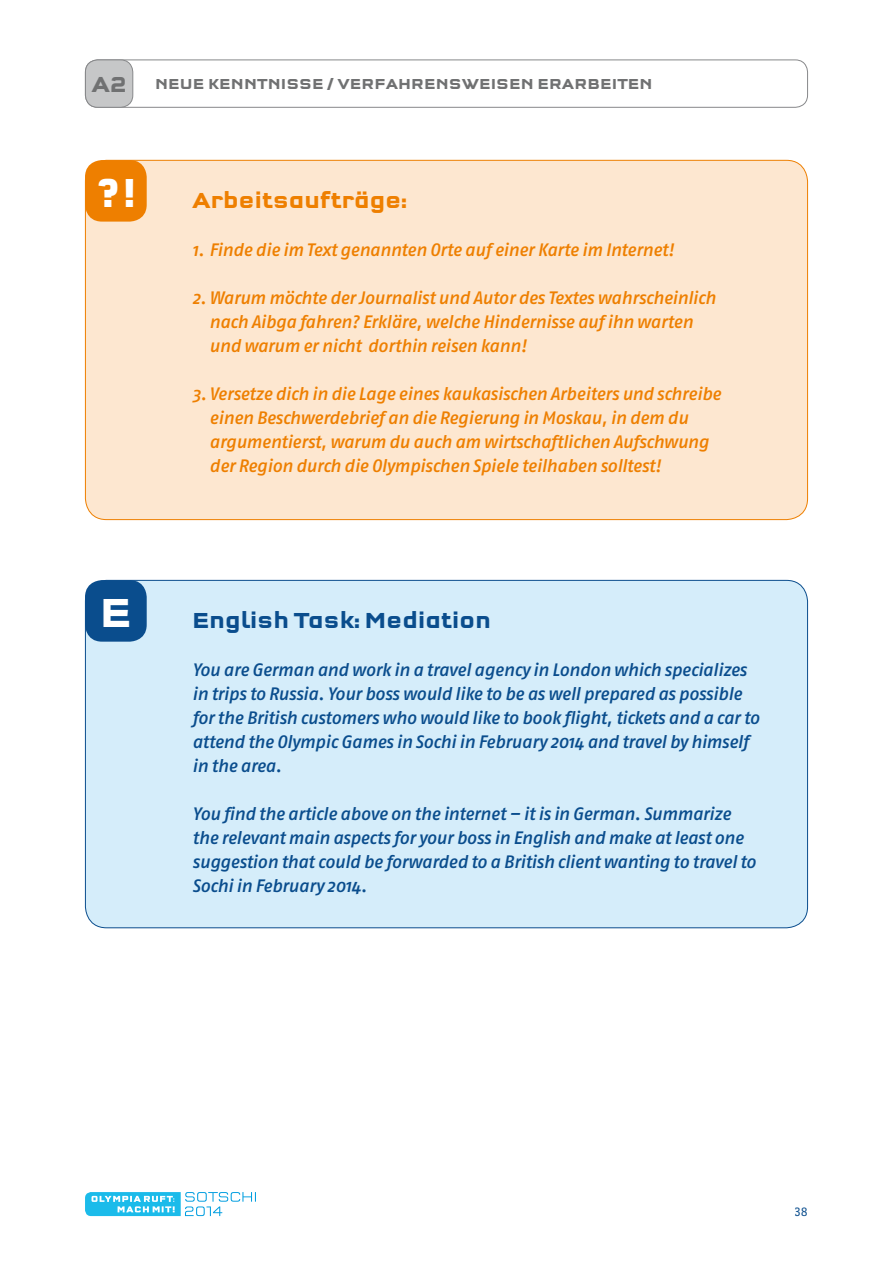
<style>
.page{position:relative;width:893px;height:1263px;background:#fff}
.page>*{position:absolute;margin:0;border:0;box-sizing:border-box;transform-origin:0 0}
.t1{font:700 42px "Q Type Square";color:#fff}
.t2{font:700 22.5px "Q Type Square";letter-spacing:-.015em;color:#0a4d8d}
.t3{font:700 22.5px "Q Type Square";color:#ee7f00}
.t4{font:700 22.5px "Q Type Square";color:#707172}
.t5{font:italic 500 18px/24px "Fago No";letter-spacing:-.02em;color:#0a4d8d}
.t6{font:italic 500 18px/24px "Fago No";letter-spacing:-.02em;color:#ee7f00}
.t7{font:700 15px "Q Type Square";letter-spacing:.005em;color:#707172}
.t8{font:12px "Fago Office Serif";color:#0a4d8d}
</style>
<div class="page">
<svg style="left:85px;top:1192px;width:171px;height:24px"></svg>
<div style="left:85px;top:60px;width:723px;height:48px;border:1px solid #87888a;border-radius:12px"></div>
<div style="left:85px;top:60px;width:48px;height:47px;background:#c6c7c8;border-radius:12px"></div>
<div style="left:85px;top:60px;width:48px;height:48px;border:1px solid #87888a;border-radius:12px"></div>
<div style="left:85px;top:580px;width:722px;height:348px;background:#d5edfa;border-radius:21px"></div>
<div style="left:85px;top:580px;width:62px;height:62px;background:#0a4d8d;border-radius:17px"></div>
<div style="left:85px;top:160px;width:722px;height:360px;background:#fde7d0;border-radius:21px"></div>
<div style="left:85px;top:160px;width:62px;height:62px;background:#ee7f00;border-radius:17px"></div>
<p class="t4" style="left:91px;top:71px;width:37px">A2</p>
<p class="t7" style="left:155px;top:75px;width:499px">NEUE KENNTNISSE / VERFAHRENSWEISEN ERARBEITEN</p>
<h1 class="t1" style="left:95px;top:167px;width:44px">?!</h1>
<h1 class="t1" style="left:100px;top:587px;width:34px">E</h1>
<p class="t3" style="left:192px;top:187px;width:216px">ARBEITSAUFTRÄGE:</p>
<p class="t6" style="left:192px;top:237px;width:483px">1. Finde die im Text genannten Orte auf einer Karte im Internet!</p>
<p class="t6" style="left:209px;top:285px;width:508px;text-indent:-17px">2. Warum möchte derJournalist und Autor des Textes wahrscheinlich nach Aibga fahren? Erkläre, welche Hindernisse auf ihn warten und warum er nicht dorthin reisen kann!</p>
<p class="t6" style="left:209px;top:381px;width:513px;text-indent:-17px">3. Versetze dich in die Lage eines kaukasischen Arbeiters und schreibe einen Beschwerdebrief an die Regierung in Moskau, in dem du argumentierst, warum du auch am wirtschaftlichen Aufschwung der Region durch die Olympischen Spiele teilhaben solltest!</p>
<p class="t2" style="left:192px;top:607px;width:301px">ENGLISH TASK: MEDIATION</p>
<p class="t5" style="left:192px;top:657px;width:569px">You are German and work in a travel agency in London which specializes in trips to Russia. Your boss would like to be as well prepared as possible for the British customers who would like to book flight, tickets and a car to attend the Olympic Games in Sochi in February 2014 and travel by -himself in the area.</p>
<p class="t5" style="left:192px;top:801px;width:565px">You find the article above on the internet – it is in German. Summarize the relevant main aspects for your boss in English and make at least one suggestion that could be forwarded to a British client wanting to travel to Sochi in February 2014.</p>
<p class="t8" style="left:794px;top:1205px;width:15px">38</p>
</div>
